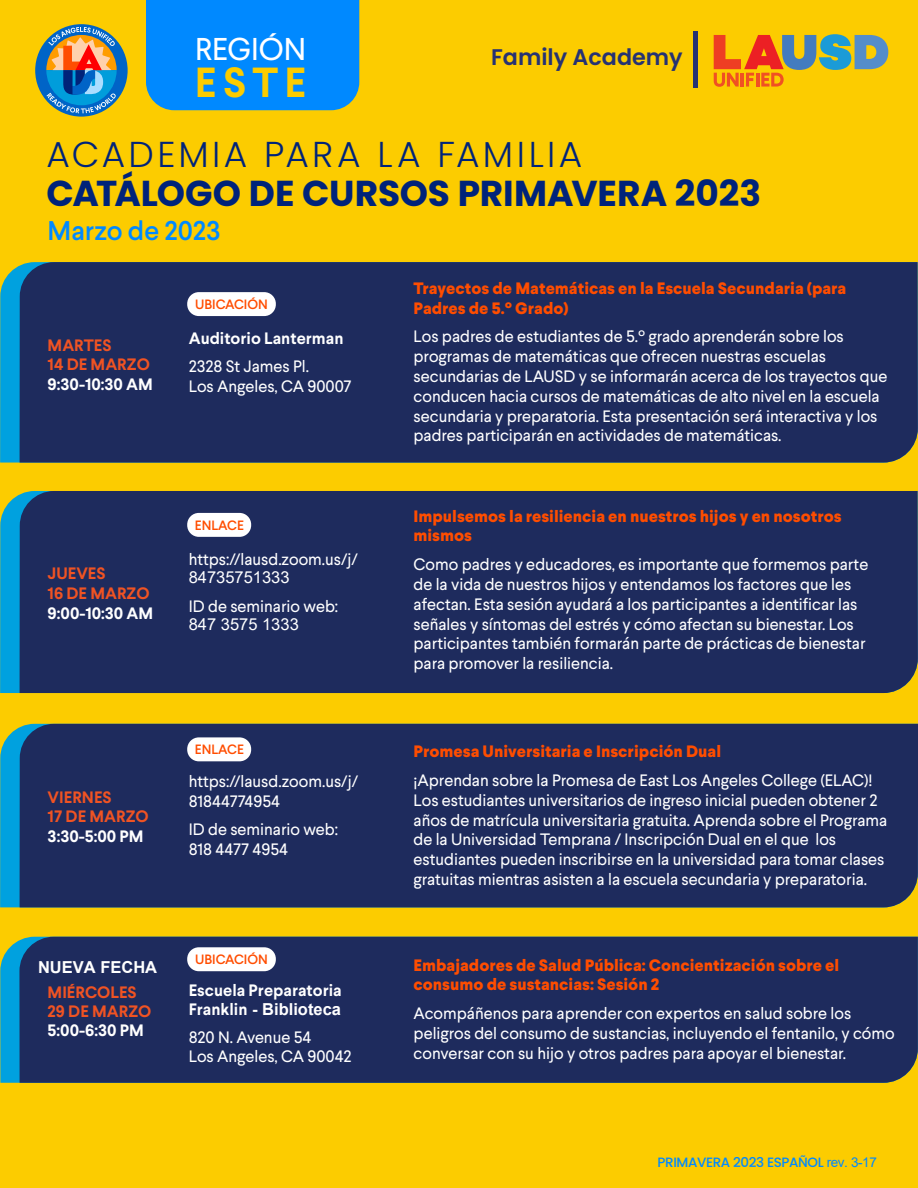
<style>
.page{position:relative;width:918px;height:1188px;background:#fccc00}
.page>*{position:absolute;margin:0;border:0;box-sizing:border-box;transform-origin:0 0}
.t1{font:700 42px "Larsseit";color:#fccc00}
.t2{font:700 36px "Poppins";letter-spacing:-.01em;color:#00237a}
.t3{font:300 36px "Poppins";letter-spacing:.09em;color:#00237a}
.t4{font:31.5px "Larsseit";color:#fff}
.t5{font:500 27px "Larsseit";color:#0089ff}
.t6{font:600 22.65px "Poppins";color:#263273}
.t7{font:16.5px/19.8px "Larsseit";color:#fff}
.t8{font:800 16.5px/19.8px "Larsseit";color:#ff4d00}
.t9{font:700 16.5px/19.5px "Larsseit";color:#f05323}
.t10{font:700 16.5px "Larsseit";color:#fff}
.t11{font:700 16.5px "Arial";color:#fff}
.t12{font:16.5px "Arial";color:#fff}
.t13{font:500 13.5px "Larsseit";color:#ff4d00}
.t14{font:500 13.5px "Poppins";letter-spacing:-.03em;color:#0089ff}
.s1{font-family:"Arial"}
.s2{color:#fff}
.s3{font-family:"Larsseit"}
.s4{font-family:"Arial";font-weight:400}
</style>
<div class="page">
<div style="left:146px;top:0;width:213px;height:110px;background:#0089ff"></div>
<svg style="left:0;top:265px;width:20px;height:198px;background:#0fa1cf"></svg>
<div style="left:20px;top:262px;width:898px;height:201px;background:#1e2b5d"></div>
<svg style="left:0;top:494px;width:20px;height:199px;background:#0ea1d0"></svg>
<div style="left:20px;top:491px;width:898px;height:202px;background:#1e2b5d"></div>
<svg style="left:0;top:727px;width:20px;height:180px;background:#0fa1cf"></svg>
<div style="left:20px;top:724px;width:898px;height:183px;background:#1e2b5d"></div>
<svg style="left:0;top:940px;width:19px;height:143px;background:#14a4cc"></svg>
<div style="left:19px;top:937px;width:899px;height:146px;background:#1e2b5d"></div>
<svg style="left:714px;top:34px;width:174px;height:53px"></svg>
<hr style="left:694px;top:32px;width:4px;height:56px;background:#263273">
<div style="left:35px;top:24px;width:93px;height:93px;background:#0064c7;border-radius:50%"></div>
<svg style="left:46px;top:27px;width:71px;height:86px"></svg>
<div style="left:187px;top:292px;width:89px;height:24px;background:#fff;border-radius:12px"></div>
<div style="left:187px;top:947px;width:89px;height:24px;background:#fff;border-radius:12px"></div>
<div style="left:187px;top:513px;width:64px;height:24px;background:#fff;border-radius:12px"></div>
<div style="left:187px;top:737px;width:64px;height:24px;background:#fff;border-radius:12px"></div>
<h3 class="t4" style="left:195px;top:28px;width:113px">REGIÓN</h3>
<h1 class="t1" style="left:195px;top:55px;width:113px">ESTE</h1>
<h3 class="t6" style="left:491px;top:44px;width:193px">Family Academy</h3>
<h2 class="t3" style="left:46px;top:134px;width:537px">ACADEMIA PARA LA FAMILIA</h2>
<h2 class="t2" style="left:46px;top:173px;width:716px">CATÁLOGO DE CURSOS PRIMAVERA 2023</h2>
<h3 class="t5" style="left:48px;top:213px;width:174px">Marzo de 2023</h3>
<p class="t9" style="left:48px;top:335px;width:104px">MARTES<br>14 DE MARZO</p>
<p class="t10" style="left:48px;top:373px;width:107px">9:30-10:30 AM</p>
<p class="t13" style="left:195px;top:296px;width:74px">UBICACIÓN</p>
<p class="t10" style="left:189px;top:327px;width:156px">Auditorio Lanterman</p>
<p class="t7" style="left:189px;top:357px;width:164px">2328 St James Pl.<br>Los Angeles, CA 90007</p>
<p class="t9" style="left:48px;top:564px;width:104px">JUEVES<br>16 DE MARZO</p>
<p class="t10" style="left:48px;top:602px;width:107px">9:00-10:30 AM</p>
<p class="t13" style="left:195px;top:516px;width:51px">ENLACE</p>
<p class="t7" style="left:189px;top:549px;width:171px">https://lausd.zoom.us/j/</p>
<p class="t12" style="left:189px;top:566px;width:102px">84735751333</p>
<p class="t7" style="left:189px;top:596px;width:151px">ID de seminario web:</p>
<p class="t12" style="left:189px;top:613px;width:112px">847 3575 1333</p>
<p class="t9" style="left:48px;top:787px;width:103px">VIERNES<br>17 DE MARZO</p>
<p class="t10" style="left:48px;top:826px;width:97px">3:30-5:00 PM</p>
<p class="t13" style="left:195px;top:741px;width:51px">ENLACE</p>
<p class="t7" style="left:189px;top:771px;width:171px">https://lausd.zoom.us/j/<br>81844774954</p>
<p class="t7" style="left:189px;top:819px;width:151px">ID de seminario web:<br>818 4477 4954</p>
<p class="t11" style="left:38px;top:955px;width:121px">NUEVA FECHA</p>
<p class="t9" style="left:48px;top:982px;width:105px">MIÉRCOLES<br>2<span class="s1">9</span> DE MARZO<br><span class="s2">5:00-6:30 PM</span></p>
<p class="t13" style="left:195px;top:951px;width:74px">UBICACIÓN</p>
<p class="t10" style="left:189px;top:979px;width:155px">Escuela Preparatoria</p>
<p class="t11" style="left:189px;top:997px;width:154px"><span class="s3">Franklin</span> - Biblioteca</p>
<p class="t7" style="left:189px;top:1028px;width:164px;line-height:18.6px">820 N. Avenue 54<br>Los Angeles, CA 90042</p>
<p class="t8" style="left:414px;top:278px;width:434px">Trayectos de Matemáticas en la Escuela Secundaria (para<br>Padres de 5.º Grado)</p>
<p class="t7" style="left:414px;top:327px;width:475px">Los padres de estudiantes de 5.º grado aprenderán sobre los programas de matemáticas que ofrecen nuestras escuelas secundarias de LAUSD y se informarán acerca de los trayectos que conducen hacia cursos de matemáticas de alto nivel en la escuela secundaria y preparatoria. Esta presentación será interactiva y los padres participarán en actividades de matemáticas.</p>
<p class="t8" style="left:414px;top:506px;width:430px">Impulsemos la resiliencia en nuestros hijos y en nosotros mismos</p>
<p class="t7" style="left:414px;top:554px;width:456px">Como padres y educadores, es importante que formemos parte de la vida de nuestros hijos y entendamos los factores que les afectan. Esta sesión ayudará a los participantes a identificar las señales y síntomas del estrés y cómo afectan su bienestar. Los participantes también formarán parte de prácticas de bienestar para promover la resiliencia.</p>
<p class="t8" style="left:414px;top:742px;width:309px">Promesa Universitaria e Inscripción Dual</p>
<p class="t7" style="left:414px;top:770px;width:475px">¡Aprendan sobre la Promesa de East Los Angeles College (ELAC)!<br>Los estudiantes universitarios de ingreso inicial pueden obtener 2 años de matrícula universitaria gratuita. Aprenda sobre el Programa de la Universidad Temprana / Inscripción Dual en el que los estudiantes pueden inscribirse en la universidad para tomar clases gratuitas mientras asisten a la escuela secundaria y preparatoria.</p>
<p class="t8" style="left:414px;top:955px;width:427px">Embajadores de Salud Pública: Concientización sobre el consumo de sustancias: Sesión 2</p>
<p class="t7" style="left:414px;top:1003px;width:483px">Acompáñenos para aprender con expertos en salud sobre los peligros del consumo de sustancias, incluyendo el fentanilo, y cómo conversar con su hijo y otros padres para apoyar el bienestar.</p>
<p class="t14" style="left:658px;top:1155px;width:221px">PRIMAVERA 2023 ESPAÑOL <span class="s4">rev. 3-17</span></p>
</div>
